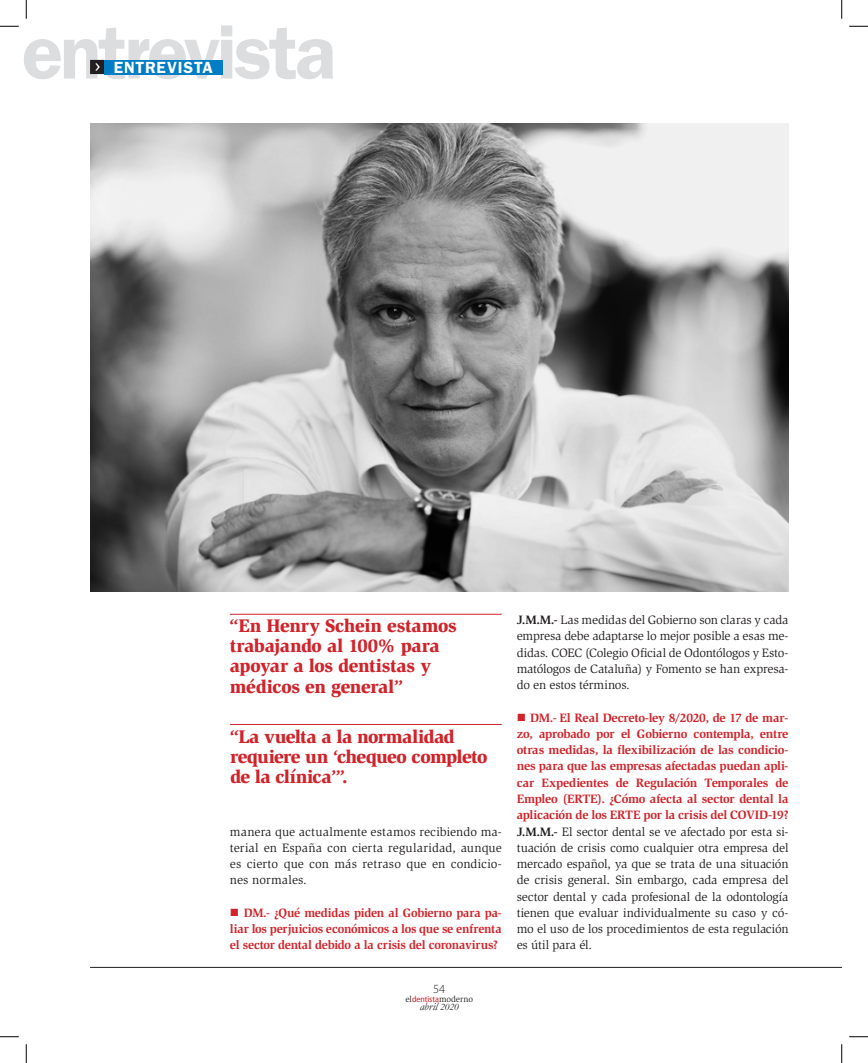
<style>
.page{position:relative;width:868px;height:1063px;background:#fff}
.page>*{position:absolute;margin:0;border:0;box-sizing:border-box;transform-origin:0 0}
.t1{font:600 76.12px "ITC Franklin Gothic Std";letter-spacing:-.04em;color:#dcdddf}
.SUMARIO{font:900 18.75px/20px "Slimbach Std";letter-spacing:-.025em;color:#d1232a}
.t2{font:600 16.25px "ITC Franklin Gothic Std";letter-spacing:.05em;color:#fff}
.TEXTO{font:12.5px/16.2px "Slimbach Std";letter-spacing:-.005em;color:#231f20;text-align:justify}
.TEXTO-2{font:700 12.5px/16.2px "Slimbach Std";letter-spacing:-.02em;color:#d1232a;text-align:justify}
.t3{font:300 12.5px "Myriad Pro";color:#231f20}
.t4{font:italic 11.25px "Garamond";color:#231f20}
.t5{font:8.75px "Slimbach Std";color:#231f20}
.s1{font-family:"Myriad Pro";font-stretch:semi-condensed;color:#d1232a}
.s2{font-size:10px}
.s3{font-weight:700}
</style>
<div class="page">
<hr style="left:90px;top:967px;width:751px;height:1px;background:#231f20">
<svg style="left:90px;top:60px;width:14px;height:14px"></svg>
<div style="left:104px;top:60px;width:118px;height:14px;background:#007dc5"></div>
<img style="left:90px;top:123px;width:698px;height:468px">
<hr style="left:230px;top:724px;width:271px;height:1px;background:#d1232a">
<hr style="left:230px;top:613px;width:271px;height:1px;background:#d1232a">
<svg style="left:0;top:25px;width:19px;height:2px"></svg>
<svg style="left:849px;top:25px;width:18px;height:2px"></svg>
<svg style="left:0;top:1036px;width:19px;height:1px"></svg>
<svg style="left:849px;top:1036px;width:18px;height:1px"></svg>
<svg style="left:25px;top:0;width:2px;height:19px"></svg>
<svg style="left:25px;top:1044px;width:2px;height:18px"></svg>
<svg style="left:841px;top:0;width:1px;height:19px"></svg>
<svg style="left:841px;top:1044px;width:1px;height:18px"></svg>
<h1 class="t1" style="left:22px;top:7px;width:315px">entrevista</h1>
<h3 class="t2" style="left:114px;top:57px;width:101px">ENTREVISTA</h3>
<p class="SUMARIO" style="left:230px;top:615px;width:228px">“En Henry Schein estamos trabajando al 100% para apoyar a los dentistas y médicos en general”</p>
<p class="SUMARIO" style="left:230px;top:726px;width:259px">“La vuelta a la normalidad requiere un ‘chequeo completo de la clínica’”.</p>
<p class="TEXTO" style="left:230px;top:823px;width:273px">manera que actualmente estamos recibiendo ma&shy;terial en España con cierta regularidad, aunque es cierto que con más retraso que en condicio&shy;nes normales.</p>
<p class="TEXTO-2" style="left:230px;top:904px;width:273px">■ DM.- ¿Qué medidas piden al Gobierno para pa&shy;liar los perjuicios económicos a los que se enfrenta el sector dental debido a la crisis del coronavirus?</p>
<p class="t3" style="left:433px;top:981px;width:14px">54</p>
<p class="t5" style="left:405px;top:993px;width:69px">el<span class="s1">dentista</span>moderno</p>
<p class="t4" style="left:420px;top:999px;width:41px">abril <span class="s2">2020</span></p>
<p class="TEXTO" style="left:516px;top:612px;width:273px"><span class="s3">J.M.M.-</span> Las medidas del Gobierno son claras y cada empresa debe adaptarse lo mejor posible a esas me&shy;didas. COEC (Colegio Oficial de Odontólogos y Esto&shy;matólogos de Cataluña) y Fomento se han expresa&shy;do en estos términos.</p>
<p class="TEXTO-2" style="left:516px;top:709px;width:273px">■ DM.- El Real Decreto-ley 8/2020, de 17 de mar&shy;zo, aprobado por el Gobierno contempla, entre otras medidas, la flexibilización de las condicio&shy;nes para que las empresas afectadas puedan apli&shy;car Expedientes de Regulación Temporales de Empleo (ERTE). ¿Cómo afecta al sector dental la aplicación de los ERTE por la crisis del COVID-19?</p>
<p class="TEXTO" style="left:516px;top:823px;width:273px"><span class="s3">J.M.M.-</span> El sector dental se ve afectado por esta si&shy;tuación de crisis como cualquier otra empresa del mercado español, ya que se trata de una situación de crisis general. Sin embargo, cada empresa del sector dental y cada profesional de la odontología tienen que evaluar individualmente su caso y có&shy;mo el uso de los procedimientos de esta regulación es útil para él.</p>
</div>
